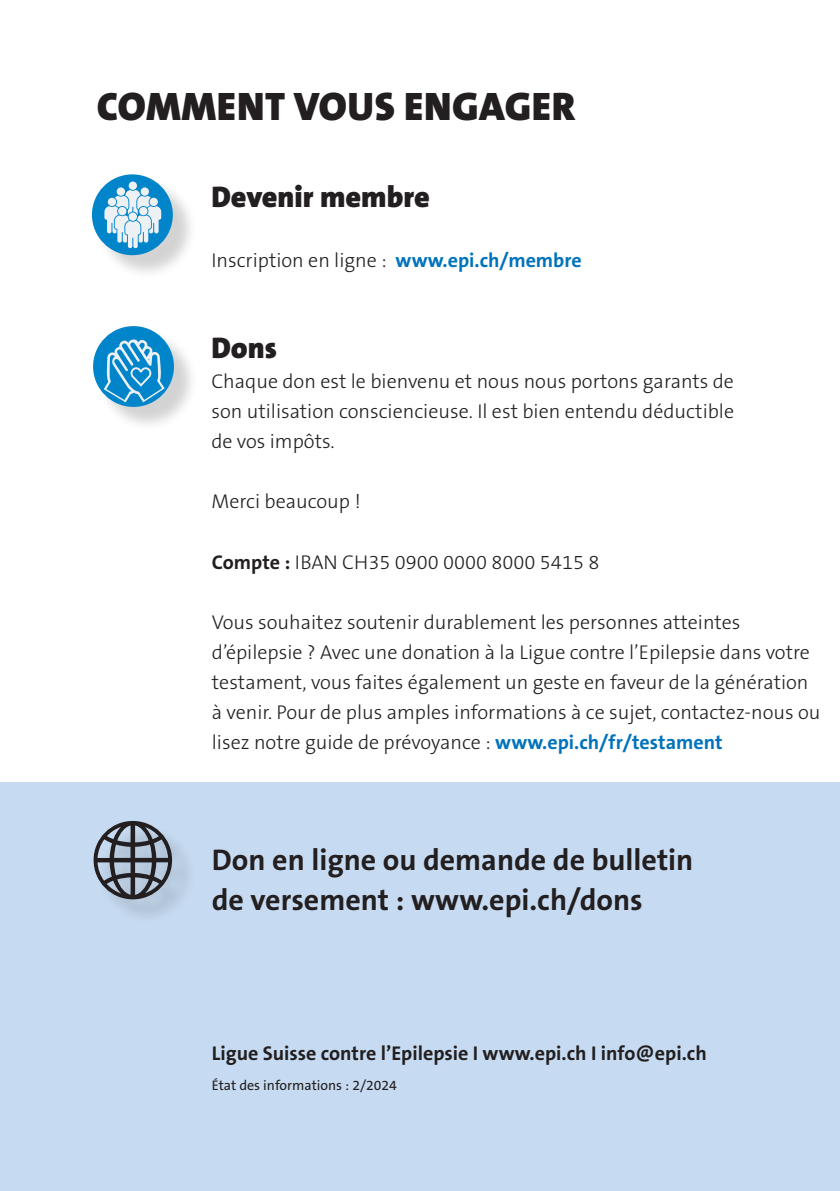
<style>
.page{position:relative;width:840px;height:1191px;background:#fff}
.page>*{position:absolute;margin:0;border:0;box-sizing:border-box;transform-origin:0 0}
.t1{font:900 40px "The Sans B W9";letter-spacing:.015em;color:#231f20}
.t2{font:700 30px "The Sans B W7";color:#231f20}
.t3{font:900 30px "The Sans B W9";color:#231f20}
.t4{font:300 20px/30px "The Sans B W3";color:#231f20}
.t5{font:700 20px "The Sans B W7";color:#231f20}
.t6{font:14px "The Sans B W5 Plain";color:#231f20}
.s1{font-family:"The Sans B W7";font-weight:700;color:#0073bc}
.s2{font-family:"The Sans B W7";font-weight:700}
</style>
<div class="page">
<div style="left:0;top:782px;width:839px;height:409px;background:#c6dbf1"></div>
<div style="left:95px;top:177px;width:102px;height:103px;background:#231f20;opacity:.2"></div>
<div style="left:92px;top:174px;width:81px;height:81px;background:#0084ca;border-radius:50%"></div>
<svg style="left:104px;top:190px;width:57px;height:58px"></svg>
<div style="left:117px;top:187px;width:8px;height:9px;background:#edf1f3;border-radius:50%"></div>
<div style="left:129px;top:181px;width:8px;height:9px;background:#edf1f3;border-radius:50%"></div>
<svg style="left:140px;top:187px;width:9px;height:9px"></svg>
<div style="left:149px;top:198px;width:9px;height:8px;background:#edf1f3;border-radius:50%"></div>
<div style="left:139px;top:207px;width:8px;height:8px;background:#edf1f3;border-radius:50%"></div>
<div style="left:129px;top:212px;width:8px;height:9px;background:#edf1f3;border-radius:50%"></div>
<div style="left:118px;top:207px;width:8px;height:8px;background:#edf1f3;border-radius:50%"></div>
<div style="left:108px;top:198px;width:8px;height:8px;background:#edf1f3;border-radius:50%"></div>
<div style="left:96px;top:329px;width:102px;height:102px;background:#231f20;opacity:.2"></div>
<div style="left:93px;top:326px;width:81px;height:81px;background:#0084ca;border-radius:50%"></div>
<svg style="left:104px;top:339px;width:60px;height:63px"></svg>
<div style="left:96px;top:824px;width:101px;height:100px;background:#231f20;opacity:.2"></div>
<svg style="left:93px;top:821px;width:79px;height:78px"></svg>
<p class="t1" style="left:97px;top:81px;width:480px">COMMENT VOUS ENGAGER</p>
<p class="t3" style="left:211px;top:178px;width:220px">Devenir membre</p>
<p class="t4" style="left:211px;top:246px;width:371px">Inscription en ligne : <span class="s1">www.epi.ch/membre</span></p>
<p class="t3" style="left:211px;top:328px;width:67px">Dons</p>
<p class="t4" style="left:211px;top:366px;width:524px;text-align:justify">Chaque don est le bienvenu et nous nous portons garants de son utilisation consciencieuse. Il est bien entendu déductible de vos impôts.</p>
<p class="t4" style="left:211px;top:486px;width:151px">Merci beaucoup !</p>
<p class="t4" style="left:212px;top:548px;width:389px"><span class="s2">Compte :</span> IBAN CH35 0900 0000 8000 5415 8</p>
<p class="t4" style="left:212px;top:608px;width:609px">Vous souhaitez soutenir durablement les personnes atteintes d’épilepsie ? Avec une donation à la Ligue contre l’Epilepsie dans votre testament, vous faites également un geste en faveur de la génération à venir. Pour de plus amples informations à ce sujet, contactez-nous ou lisez notre guide de prévoyance : <span class="s1">www.epi.ch/fr/testament</span></p>
<p class="t2" style="left:212px;top:840px;width:482px">Don en ligne ou demande de bulletin</p>
<p class="t2" style="left:212px;top:880px;width:432px">de versement : www.epi.ch/dons</p>
<p class="t5" style="left:212px;top:1040px;width:496px">Ligue Suisse contre l’Epilepsie I www.epi.ch I info@epi.ch</p>
<p class="t6" style="left:212px;top:1075px;width:186px">État des informations : 2/2024</p>
</div>
